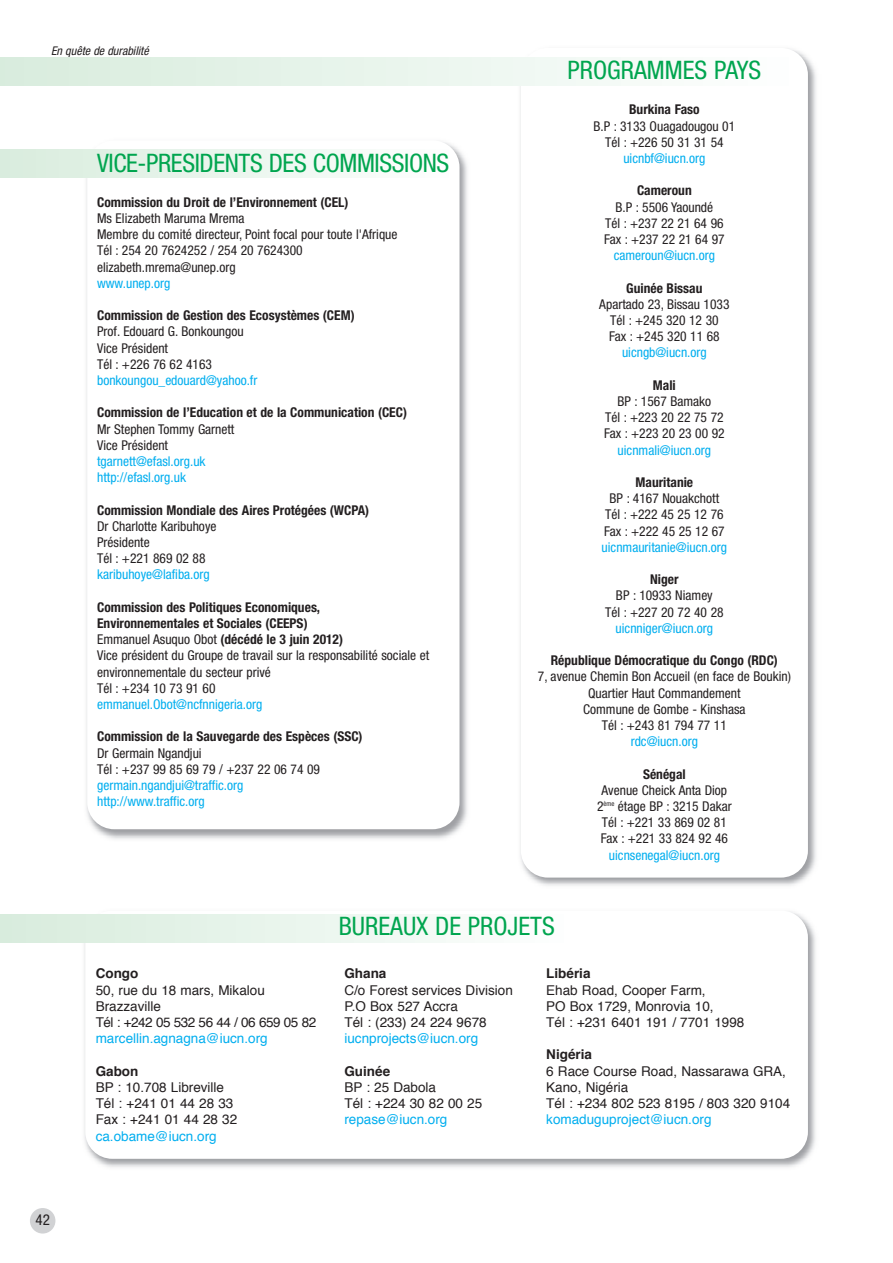
<style>
.page{position:relative;width:893px;height:1263px;background:#fff}
.page>*{position:absolute;margin:0;border:0;box-sizing:border-box;transform-origin:0 0}
.t1{font:condensed 25.5px "Helvetica Neue";letter-spacing:-.015em;color:#00a54f}
.t2{font:condensed 15px "Helvetica Neue";color:#231f20}
.t3{font:condensed 13.5px/16.2px "Helvetica Neue";color:#231f20;text-align:center}
.t4{font:13.5px/16.2px "Helvetica";color:#231f20}
.t5{font:condensed 13.5px/16.2px "Helvetica Neue";color:#00aeef}
.t6{font:700 condensed 13.5px "Helvetica Neue";color:#231f20}
.t7{font:13.5px "Helvetica";color:#00aeef}
.t8{font:700 13.5px "Helvetica";color:#231f20}
.t9{font:italic condensed 12px "Helvetica Neue";color:#231f20}
.s1{font-weight:700}
</style>
<div class="page">
<img style="left:82px;top:142px;width:385px;height:697px">
<div style="left:87px;top:140px;width:372px;height:689px;background:#fff;border-radius:27px"></div>
<img style="left:79px;top:911px;width:737px;height:256px">
<div style="left:85px;top:910px;width:723px;height:249px;background:#fff;border-radius:27px"></div>
<div style="left:0;top:914px;width:567px;height:28px;background:linear-gradient(to right,#d7ecdc,#fdfffe)"></div>
<div style="left:0;top:149px;width:450px;height:28px;background:linear-gradient(to right,#d8ecdd,#fdfefe)"></div>
<img style="left:515px;top:48px;width:301px;height:838px">
<div style="left:521px;top:48px;width:287px;height:829px;background:#fff;border-radius:27px"></div>
<div style="left:30px;top:1208px;width:25px;height:25px;background:#d1d2d4;border-radius:50%"></div>
<div style="left:0;top:57px;width:793px;height:28px;background:linear-gradient(to right,#d8ecdd,#fdfffe)"></div>
<p class="t9" style="left:51px;top:46px;width:99px">En quête de durabilité</p>
<h1 class="t1" style="left:97px;top:153px;width:354px">VICE-PRESIDENTS DES COMMISSIONS</h1>
<p class="t6" style="left:97px;top:197px;width:253px">Commission du Droit de l’Environnement (CEL)</p>
<p class="t3" style="left:97px;top:211px;width:302px;text-align:left">Ms Elizabeth Maruma Mrema<br>Membre du comité directeur, Point focal pour toute l'Afrique Tél : 254 20 7624252 / 254 20 7624300 elizabeth.mrema@unep.org</p>
<p class="t5" style="left:97px;top:276px;width:75px">www.unep.org</p>
<p class="t6" style="left:97px;top:311px;width:259px">Commission de Gestion des Ecosystèmes (CEM)</p>
<p class="t3" style="left:97px;top:325px;width:148px;text-align:left">Prof. Edouard G. Bonkoungou<br>Vice Président<br>Tél : +226 76 62 4163</p>
<p class="t5" style="left:97px;top:373px;width:162px">bonkoungou_edouard@yahoo.fr</p>
<p class="t6" style="left:97px;top:408px;width:311px">Commission de l’Education et de la Communication (CEC)</p>
<p class="t3" style="left:97px;top:422px;width:139px;text-align:left">Mr Stephen Tommy Garnett<br>Vice Président</p>
<p class="t5" style="left:97px;top:454px;width:110px">tgarnett@efasl.org.uk http://efasl.org.uk</p>
<p class="t6" style="left:97px;top:505px;width:274px">Commission Mondiale des Aires Protégées (WCPA)</p>
<p class="t3" style="left:97px;top:519px;width:121px;text-align:left">Dr Charlotte Karibuhoye<br>Présidente<br>Tél : +221 869 02 88</p>
<p class="t5" style="left:97px;top:568px;width:114px">karibuhoye@lafiba.org</p>
<p class="t3" style="left:97px;top:600px;width:334px;text-align:left"><span class="s1">Commission des Politiques Economiques,<br>Environnementales et Sociales (CEEPS)<br></span>Emmanuel Asuquo Obot <span class="s1">(décédé le 3 juin 2012)<br></span>Vice président du Groupe de travail sur la responsabilité sociale et environnementale du secteur privé<br>Tél : +234 10 73 91 60</p>
<p class="t5" style="left:97px;top:697px;width:167px">emmanuel.Obot@ncfnnigeria.org</p>
<p class="t6" style="left:97px;top:732px;width:267px">Commission de la Sauvegarde des Espèces (SSC)</p>
<p class="t3" style="left:97px;top:746px;width:225px;text-align:left">Dr Germain Ngandjui<br>Tél : +237 99 85 69 79 / +237 22 06 74 09</p>
<p class="t5" style="left:97px;top:778px;width:148px">germain.ngandjui@traffic.org http://www.traffic.org</p>
<h1 class="t1" style="left:567px;top:61px;width:195px">PROGRAMMES PAYS</h1>
<p class="t6" style="left:629px;top:105px;width:72px">Burkina Faso</p>
<p class="t3" style="left:593px;top:119px;width:143px">B.P : 3133 Ouagadougou 01<br>Tél : +226 50 31 31 54</p>
<p class="t5" style="left:623px;top:151px;width:84px">uicnbf@iucn.org</p>
<p class="t6" style="left:637px;top:186px;width:56px">Cameroun</p>
<p class="t3" style="left:604px;top:200px;width:122px">B.P : 5506 Yaoundé<br>Tél : +237 22 21 64 96<br>Fax : +237 22 21 64 97</p>
<p class="t5" style="left:614px;top:248px;width:103px">cameroun@iucn.org</p>
<p class="t6" style="left:626px;top:283px;width:78px">Guinée Bissau</p>
<p class="t3" style="left:599px;top:297px;width:132px">Apartado 23, Bissau 1033<br>Tél : +245 320 12 30<br>Fax : +245 320 11 68</p>
<p class="t5" style="left:622px;top:346px;width:86px">uicngb@iucn.org</p>
<p class="t6" style="left:653px;top:380px;width:24px">Mali</p>
<p class="t3" style="left:604px;top:394px;width:122px">BP : 1567 Bamako<br>Tél : +223 20 22 75 72<br>Fax : +223 20 23 00 92</p>
<p class="t5" style="left:618px;top:443px;width:95px">uicnmali@iucn.org</p>
<p class="t6" style="left:635px;top:477px;width:59px">Mauritanie</p>
<p class="t3" style="left:604px;top:491px;width:122px">BP : 4167 Nouakchott<br>Tél : +222 45 25 12 76<br>Fax : +222 45 25 12 67</p>
<p class="t5" style="left:602px;top:540px;width:127px">uicnmauritanie@iucn.org</p>
<p class="t6" style="left:650px;top:575px;width:30px">Niger</p>
<p class="t3" style="left:605px;top:589px;width:120px">BP : 10933 Niamey<br>Tél : +227 20 72 40 28</p>
<p class="t5" style="left:616px;top:621px;width:99px">uicnniger@iucn.org</p>
<p class="t6" style="left:551px;top:656px;width:229px">République Démocratique du Congo (RDC)</p>
<p class="t3" style="left:538px;top:670px;width:255px">7, avenue Chemin Bon Accueil (en face de Boukin)<br>Quartier Haut Commandement<br>Commune de Gombe - Kinshasa<br>Tél : +243 81 794 77 11</p>
<p class="t5" style="left:631px;top:734px;width:69px">rdc@iucn.org</p>
<p class="t6" style="left:643px;top:769px;width:44px">Sénégal</p>
<p class="t3" style="left:597px;top:783px;width:136px">Avenue Cheick Anta Diop<br>2<sup>ème</sup> étage BP : 3215 Dakar<br>Tél : +221 33 869 02 81<br>Fax : +221 33 824 92 46</p>
<p class="t5" style="left:609px;top:848px;width:113px">uicnsenegal@iucn.org</p>
<p class="t2" style="left:35px;top:1214px;width:16px">42</p>
<p class="t8" style="left:96px;top:968px;width:44px">Congo</p>
<p class="t4" style="left:96px;top:983px;width:222px">50, rue du 18 mars, Mikalou<br>Brazzaville<br>Tél : +242 05 532 56 44 / 06 659 05 82</p>
<p class="t7" style="left:96px;top:1033px;width:174px">marcellin.agnagna@iucn.org</p>
<p class="t8" style="left:96px;top:1065px;width:44px">Gabon</p>
<p class="t4" style="left:96px;top:1080px;width:143px">BP : 10.708 Libreville<br>Tél : +241 01 44 28 33<br>Fax : +241 01 44 28 32</p>
<p class="t7" style="left:96px;top:1130px;width:123px">ca.obame@iucn.org</p>
<h1 class="t1" style="left:339px;top:917px;width:218px">BUREAUX DE PROJETS</h1>
<p class="t8" style="left:344px;top:968px;width:44px">Ghana</p>
<p class="t4" style="left:344px;top:983px;width:170px">C/o Forest services Division<br>P.O Box 527 Accra<br>Tél : (233) 24 224 9678</p>
<p class="t7" style="left:344px;top:1033px;width:135px">iucnprojects@iucn.org</p>
<p class="t8" style="left:344px;top:1065px;width:47px">Guinée</p>
<p class="t4" style="left:344px;top:1080px;width:139px">BP : 25 Dabola<br>Tél : +224 30 82 00 25</p>
<p class="t7" style="left:344px;top:1114px;width:104px">repase@iucn.org</p>
<p class="t8" style="left:546px;top:968px;width:46px">Libéria</p>
<p class="t4" style="left:546px;top:983px;width:200px">Ehab Road, Cooper Farm,<br>PO Box 1729, Monrovia 10,<br>Tél : +231 6401 191 / 7701 1998</p>
<p class="t8" style="left:546px;top:1049px;width:47px">Nigéria</p>
<p class="t4" style="left:546px;top:1064px;width:245px">6 Race Course Road, Nassarawa GRA,<br>Kano, Nigéria<br>Tél : +234 802 523 8195 / 803 320 9104</p>
<p class="t7" style="left:546px;top:1114px;width:167px">komaduguproject@iucn.org</p>
</div>
